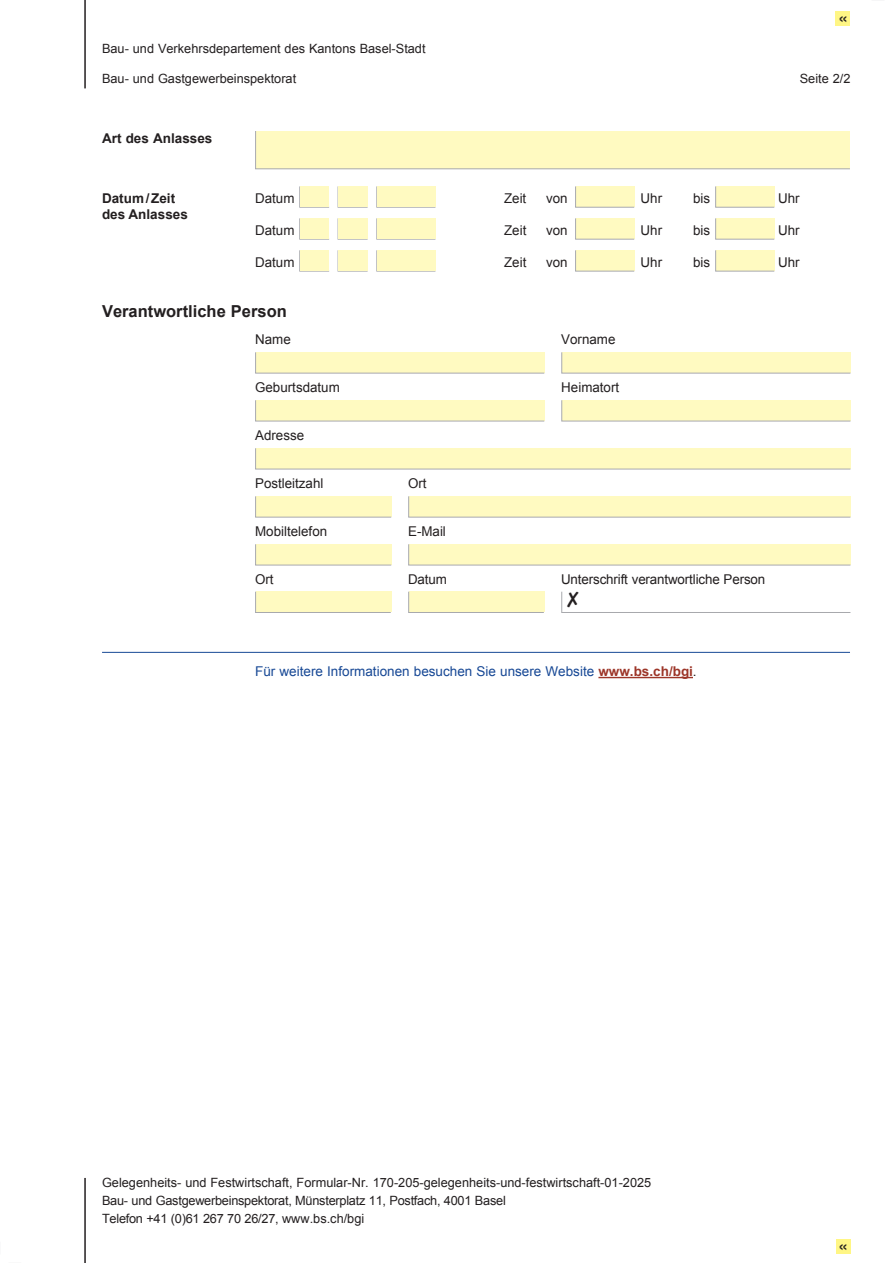
<style>
.page{position:relative;width:893px;height:1263px;background:#fff}
.page>*{position:absolute;margin:0;border:0;box-sizing:border-box;transform-origin:0 0}
.t1{font:18px "Helvetica";color:#231f20}
.t2{font:700 16.5px "Arial";color:#231f20}
.t3{font:13.5px "Arial";color:#231f20}
.t4{font:13.5px "Arial";color:#174895}
.t5{font:700 13.5px/16.2px "Arial";color:#231f20}
.t6{font:12.75px/18px "Arial";color:#231f20}
.s1{font-weight:700;color:#9d3629}
.s2{color:#231f20}
</style>
<div class="page">
<hr style="left:84px;top:1178px;width:2px;height:85px;background:#231f20">
<hr style="left:84px;top:0;width:2px;height:88px;background:#231f20">
<hr style="left:102px;top:652px;width:748px;height:1px;background:#174895">
<hr style="left:598px;top:677px;width:95px;height:1px;background:#9d3629">
<div style="left:255px;top:131px;width:595px;height:39px;background:#fffac1"></div>
<svg style="left:299px;top:186px;width:30px;height:22px"></svg>
<div style="left:300px;top:186px;width:29px;height:21px;background:#fffac1"></div>
<svg style="left:337px;top:186px;width:31px;height:22px"></svg>
<div style="left:338px;top:186px;width:30px;height:21px;background:#fffac1"></div>
<svg style="left:376px;top:186px;width:60px;height:22px"></svg>
<div style="left:377px;top:186px;width:58px;height:21px;background:#fffac1"></div>
<svg style="left:575px;top:186px;width:60px;height:22px"></svg>
<svg style="left:715px;top:186px;width:60px;height:22px"></svg>
<svg style="left:299px;top:218px;width:30px;height:22px"></svg>
<div style="left:300px;top:218px;width:29px;height:21px;background:#fffac1"></div>
<svg style="left:337px;top:218px;width:31px;height:22px"></svg>
<div style="left:338px;top:218px;width:30px;height:21px;background:#fffac1"></div>
<svg style="left:376px;top:218px;width:60px;height:22px"></svg>
<div style="left:377px;top:218px;width:58px;height:21px;background:#fffac1"></div>
<svg style="left:575px;top:218px;width:60px;height:22px"></svg>
<svg style="left:715px;top:218px;width:60px;height:22px"></svg>
<svg style="left:299px;top:250px;width:30px;height:22px"></svg>
<div style="left:300px;top:250px;width:29px;height:21px;background:#fffac1"></div>
<svg style="left:337px;top:250px;width:31px;height:22px"></svg>
<div style="left:338px;top:250px;width:30px;height:21px;background:#fffac1"></div>
<svg style="left:376px;top:250px;width:60px;height:22px"></svg>
<div style="left:377px;top:250px;width:58px;height:21px;background:#fffac1"></div>
<svg style="left:575px;top:250px;width:60px;height:22px"></svg>
<svg style="left:715px;top:250px;width:60px;height:22px"></svg>
<svg style="left:255px;top:352px;width:290px;height:22px;background:#faf6c1"></svg>
<svg style="left:561px;top:352px;width:290px;height:22px;background:#faf6c1"></svg>
<svg style="left:255px;top:400px;width:290px;height:22px;background:#faf6c1"></svg>
<svg style="left:561px;top:400px;width:290px;height:22px;background:#faf6c1"></svg>
<svg style="left:255px;top:448px;width:596px;height:22px;background:#faf6c1"></svg>
<svg style="left:255px;top:496px;width:137px;height:22px;background:#faf5c0"></svg>
<svg style="left:408px;top:496px;width:443px;height:22px;background:#faf6c1"></svg>
<svg style="left:255px;top:544px;width:137px;height:22px;background:#faf5c1"></svg>
<svg style="left:408px;top:544px;width:443px;height:22px;background:#faf6c1"></svg>
<div style="left:255px;top:591px;width:137px;height:22px;background:#fffac1"></div>
<div style="left:408px;top:591px;width:137px;height:22px;background:#fffac1"></div>
<div style="left:835px;top:11px;width:15px;height:14px;background:#fff685"></div>
<div style="left:836px;top:1239px;width:14px;height:14px;background:#fff685"></div>
<svg style="left:561px;top:591px;width:290px;height:22px"></svg>
<p class="t6" style="left:102px;top:40px;width:325px">Bau- und Verkehrsdepartement des Kantons Basel-Stadt</p>
<h1 class="t1" style="left:838px;top:3px;width:12px">«</h1>
<p class="t6" style="left:102px;top:70px;width:196px">Bau- und Gastgewerbeinspektorat</p>
<p class="t6" style="left:800px;top:70px;width:52px">Seite 2/2</p>
<p class="t5" style="left:102px;top:130px;width:112px">Art des Anlasses</p>
<p class="t5" style="left:102px;top:190px;width:87px">Datum/Zeit des Anlasses</p>
<p class="t3" style="left:255px;top:190px;width:41px">Datum</p>
<p class="t3" style="left:504px;top:190px;width:24px">Zeit</p>
<p class="t3" style="left:546px;top:190px;width:23px">von</p>
<p class="t3" style="left:641px;top:190px;width:23px">Uhr</p>
<p class="t3" style="left:693px;top:190px;width:19px">bis</p>
<p class="t3" style="left:778px;top:190px;width:23px">Uhr</p>
<p class="t3" style="left:255px;top:222px;width:41px">Datum</p>
<p class="t3" style="left:504px;top:222px;width:24px">Zeit</p>
<p class="t3" style="left:546px;top:222px;width:23px">von</p>
<p class="t3" style="left:641px;top:222px;width:23px">Uhr</p>
<p class="t3" style="left:693px;top:222px;width:19px">bis</p>
<p class="t3" style="left:778px;top:222px;width:23px">Uhr</p>
<p class="t3" style="left:255px;top:254px;width:41px">Datum</p>
<p class="t3" style="left:504px;top:254px;width:24px">Zeit</p>
<p class="t3" style="left:546px;top:254px;width:23px">von</p>
<p class="t3" style="left:641px;top:254px;width:23px">Uhr</p>
<p class="t3" style="left:693px;top:254px;width:19px">bis</p>
<p class="t3" style="left:778px;top:254px;width:23px">Uhr</p>
<p class="t2" style="left:102px;top:301px;width:186px">Verantwortliche Person</p>
<p class="t3" style="left:255px;top:331px;width:37px">Name</p>
<p class="t3" style="left:561px;top:331px;width:56px">Vorname</p>
<p class="t3" style="left:255px;top:379px;width:86px">Geburtsdatum</p>
<p class="t3" style="left:561px;top:379px;width:59px">Heimatort</p>
<p class="t3" style="left:255px;top:427px;width:51px">Adresse</p>
<p class="t3" style="left:255px;top:475px;width:70px">Postleitzahl</p>
<p class="t3" style="left:408px;top:475px;width:20px">Ort</p>
<p class="t3" style="left:255px;top:523px;width:74px">Mobiltelefon</p>
<p class="t3" style="left:408px;top:523px;width:39px">E-Mail</p>
<p class="t3" style="left:255px;top:570px;width:20px">Ort</p>
<p class="t3" style="left:408px;top:570px;width:40px">Datum</p>
<p class="t3" style="left:561px;top:570px;width:206px">Unterschrift verantwortliche Person</p>
<p class="t4" style="left:255px;top:662px;width:443px">Für weitere Informationen besuchen Sie unsere Website <span class="s1">www.bs.ch/bgi</span><span class="s2">.</span></p>
<p class="t6" style="left:102px;top:1174px;width:551px">Gelegenheits- und Festwirtschaft, Formular-Nr. 170-205-gelegenheits-und-festwirtschaft-01-2025<br>Bau- und Gastgewerbeinspektorat, Münsterplatz 11, Postfach, 4001 Basel<br>Telefon +41 (0)61 267 70 26/27, www.bs.ch/bgi</p>
<h1 class="t1" style="left:838px;top:1231px;width:12px">«</h1>
</div>
